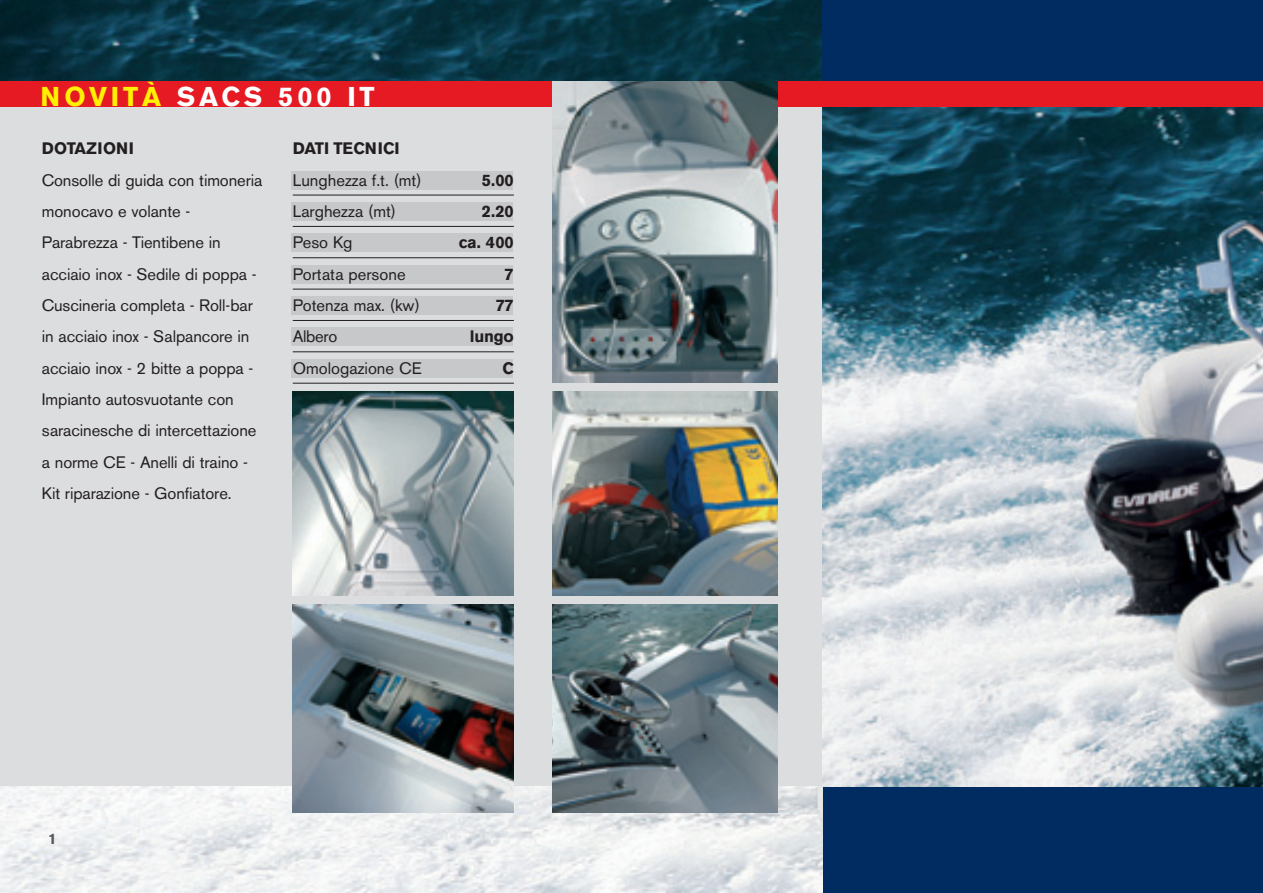
<style>
.page{position:relative;width:1263px;height:893px;background:#fff}
.page>*{position:absolute;margin:0;border:0;box-sizing:border-box;transform-origin:0 0}
.t1{font:700 27px "Akzidenz Grotesk BE";letter-spacing:.14em;color:#fff}
.t2{font:16.5px/31.3px "Akzidenz Grotesk BE";letter-spacing:-.005em;color:#231f20}
.t3{font:700 16.5px "Akzidenz Grotesk BE";color:#231f20}
.t4{font:700 16.5px "Akzidenz Grotesk BE";letter-spacing:.02em;color:#231f20}
.t5{font:700 15px "Akzidenz Grotesk BE";color:#57585a}
.s1{color:#fff101}
</style>
<div class="page">
<div style="left:0;top:76px;width:822px;height:711px;background:#dcdddf"></div>
<img style="left:0;top:0;width:822px;height:81px">
<div style="left:291px;top:172px;width:222px;height:18px;background:#c7c8ca"></div>
<div style="left:291px;top:202px;width:222px;height:19px;background:#c7c8ca"></div>
<div style="left:291px;top:234px;width:222px;height:18px;background:#c7c8ca"></div>
<div style="left:291px;top:265px;width:222px;height:18px;background:#c7c8ca"></div>
<div style="left:291px;top:296px;width:222px;height:19px;background:#c7c8ca"></div>
<div style="left:291px;top:327px;width:222px;height:19px;background:#c7c8ca"></div>
<div style="left:291px;top:359px;width:222px;height:18px;background:#c7c8ca"></div>
<div style="left:822px;top:787px;width:440px;height:106px;background:#002c62"></div>
<img style="left:0;top:787px;width:822px;height:106px">
<div style="left:822px;top:0;width:440px;height:107px;background:#002c62"></div>
<img style="left:552px;top:391px;width:225px;height:204px">
<img style="left:552px;top:604px;width:225px;height:208px">
<img style="left:822px;top:107px;width:440px;height:680px">
<hr style="left:293px;top:195px;width:221px;height:1px;background:#231f20">
<hr style="left:293px;top:226px;width:221px;height:1px;background:#231f20">
<hr style="left:293px;top:257px;width:221px;height:1px;background:#231f20">
<hr style="left:293px;top:289px;width:221px;height:1px;background:#231f20">
<hr style="left:293px;top:320px;width:221px;height:1px;background:#231f20">
<hr style="left:293px;top:351px;width:221px;height:1px;background:#231f20">
<hr style="left:293px;top:383px;width:221px;height:1px;background:#231f20">
<img style="left:293px;top:391px;width:221px;height:204px">
<img style="left:293px;top:604px;width:221px;height:208px">
<div style="left:0;top:81px;width:1262px;height:26px;background:#e51a23"></div>
<img style="left:552px;top:81px;width:225px;height:302px">
<h1 class="t1" style="left:40px;top:87px;width:336px"><span class="s1">NOVITÀ</span> SACS 500 IT</h1>
<p class="t4" style="left:42px;top:143px;width:94px">DOTAZIONI</p>
<p class="t2" style="left:42px;top:166px;width:222px">Consolle di guida con timoneria monocavo e volante -<br>Parabrezza - Tientibene in acciaio inox - Sedile di poppa -<br>Cuscineria completa - Roll-bar in acciaio inox - Salpancore in acciaio inox - 2 bitte a poppa -<br>Impianto autosvuotante con saracinesche di intercettazione a norme CE - Anelli di traino -<br>Kit riparazione - Gonfiatore.</p>
<p class="t3" style="left:293px;top:143px;width:108px">DATI TECNICI</p>
<p class="t2" style="left:293px;top:166px;width:130px">Lunghezza f.t. (mt)</p>
<p class="t3" style="left:482px;top:174px;width:33px">5.00</p>
<p class="t2" style="left:293px;top:197px;width:105px">Larghezza (mt)</p>
<p class="t3" style="left:482px;top:205px;width:33px">2.20</p>
<p class="t2" style="left:293px;top:229px;width:61px">Peso Kg</p>
<p class="t3" style="left:459px;top:237px;width:57px">ca. 400</p>
<p class="t2" style="left:293px;top:260px;width:114px">Portata persone</p>
<p class="t3" style="left:505px;top:268px;width:11px">7</p>
<p class="t2" style="left:293px;top:291px;width:129px">Potenza max. (kw)</p>
<p class="t3" style="left:496px;top:299px;width:20px">77</p>
<p class="t2" style="left:293px;top:323px;width:46px">Albero</p>
<p class="t3" style="left:470px;top:331px;width:45px">lungo</p>
<p class="t2" style="left:293px;top:354px;width:130px">Omologazione CE</p>
<p class="t3" style="left:502px;top:362px;width:13px">C</p>
<p class="t5" style="left:48px;top:833px;width:10px">1</p>
</div>
